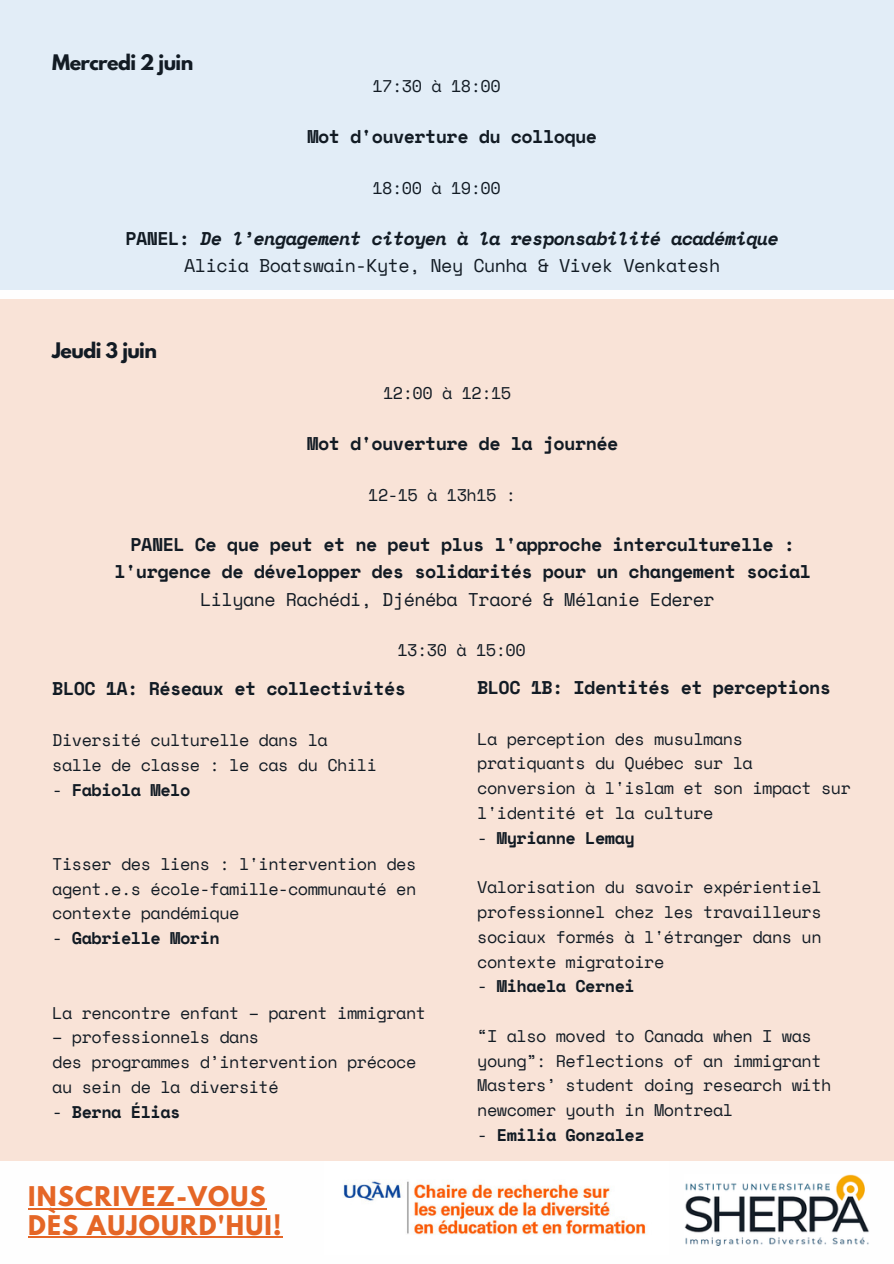
<style>
.page{position:relative;width:894px;height:1264px;background:#fff}
.page>*{position:absolute;margin:0;border:0;box-sizing:border-box;transform-origin:0 0}
.t1{font:700 24px/28.2px "League Spartan";letter-spacing:.05em;color:#e56626}
.t2{font:700 19.05px "League Spartan";letter-spacing:-.03em;color:#121b24}
.t3{font:700 18.45px/27px "Space Mono";letter-spacing:-.03em;color:#121b24;text-align:center}
.t4{font:18.45px "Space Mono";letter-spacing:-.03em;color:#121b24}
.t5{font:italic 700 18.45px "Space Mono";letter-spacing:-.03em;color:#121b24}
.t6{font:16.95px/24.8px "Space Mono";letter-spacing:-.03em;color:#121b24}
.t7{font:700 16.95px "Space Mono";letter-spacing:-.03em;color:#121b24}
.s1{font-style:normal}
.s2{font-weight:400;font-style:italic}
.s3{font-weight:400}
</style>
<div class="page">
<img style="left:343px;top:1181px;width:303px;height:54px">
<img style="left:684px;top:1174px;width:185px;height:71px">
<div style="left:0;top:299px;width:893px;height:861px;background:#f9e3d7"></div>
<hr style="left:28px;top:1207px;width:239px;height:2px;background:#e56626">
<hr style="left:28px;top:1236px;width:254px;height:1px;background:#e56626">
<div style="left:0;top:0;width:893px;height:290px;background:#e2edf7"></div>
<p class="t2" style="left:52px;top:52px;width:142px">Mercredi 2 juin</p>
<p class="t6" style="left:372px;top:74px;width:130px">17:30 à 18:00</p>
<p class="t3" style="left:307px;top:123px;width:291px">Mot d'ouverture du colloque</p>
<p class="t6" style="left:372px;top:175px;width:130px">18:00 à 19:00</p>
<p class="t5" style="left:125px;top:224px;width:655px"><span class="s1">PANEL:</span> De l’engagement citoyen à la responsabilité académique</p>
<p class="t4" style="left:184px;top:251px;width:537px">Alicia Boatswain-Kyte, Ney Cunha &amp; Vivek Venkatesh</p>
<p class="t2" style="left:52px;top:341px;width:106px">Jeudi 3 juin</p>
<p class="t6" style="left:383px;top:380px;width:130px">12:00 à 12:15</p>
<p class="t3" style="left:307px;top:429px;width:312px">Mot d'ouverture de la journée</p>
<p class="t6" style="left:368px;top:482px;width:149px">12-15 à 13h15 :</p>
<p class="t3" style="left:114px;top:531px;width:698px">PANEL Ce que peut et ne peut plus l'approche interculturelle : l'urgence de développer des solidarités pour un changement social</p>
<p class="t4" style="left:200px;top:585px;width:516px">Lilyane Rachédi, Djénéba Traoré &amp; Mélanie Ederer</p>
<p class="t6" style="left:397px;top:637px;width:130px">13:30 à 15:00</p>
<p class="t3" style="left:52px;top:674px;width:355px">BLOC 1A: Réseaux et collectivités</p>
<p class="t6" style="left:52px;top:727px;width:277px">Diversité culturelle dans la</p>
<p class="t6" style="left:52px;top:752px;width:326px">salle de classe : le cas du Chili</p>
<p class="t7" style="left:52px;top:776px;width:139px"><span class="s2">-</span> Fabiola Melo</p>
<p class="t6" style="left:52px;top:851px;width:365px;text-align:justify">Tisser des liens : l'intervention des agent.e.s école-famille-communauté en contexte pandémique</p>
<p class="t7" style="left:52px;top:925px;width:169px"><span class="s2">-</span> Gabrielle Morin</p>
<p class="t6" style="left:52px;top:999px;width:375px">La rencontre enfant – parent immigrant</p>
<p class="t6" style="left:52px;top:1024px;width:208px">– professionnels dans</p>
<p class="t6" style="left:52px;top:1049px;width:365px">des programmes d’intervention précoce au sein de la diversité</p>
<p class="t7" style="left:52px;top:1098px;width:130px"><span class="s2">-</span> Berna Élias</p>
<p class="t1" style="left:28px;top:1185px;width:255px">INSCRIVEZ-VOUS<br>DÈS AUJOURD'HUI!</p>
<p class="t3" style="left:477px;top:673px;width:355px">BLOC 1B: Identités et perceptions</p>
<p class="t6" style="left:477px;top:725px;width:375px">La perception des musulmans pratiquants du Québec sur la conversion à l'islam et son impact sur l'identité et la culture</p>
<p class="t7" style="left:477px;top:824px;width:159px"><span class="s3">-</span> Myrianne Lemay</p>
<p class="t6" style="left:477px;top:874px;width:346px;text-align:justify">Valorisation du savoir expérientiel professionnel chez les travailleurs sociaux formés à l'étranger dans un contexte migratoire</p>
<p class="t7" style="left:477px;top:973px;width:159px"><span class="s3">-</span> Mihaela Cernei</p>
<p class="t6" style="left:477px;top:1023px;width:355px">“I also moved to Canada when I was young”: Reflections of an immigrant Masters’ student doing research with newcomer youth in Montreal</p>
<p class="t7" style="left:477px;top:1122px;width:169px"><span class="s3">-</span> Emilia Gonzalez</p>
</div>
